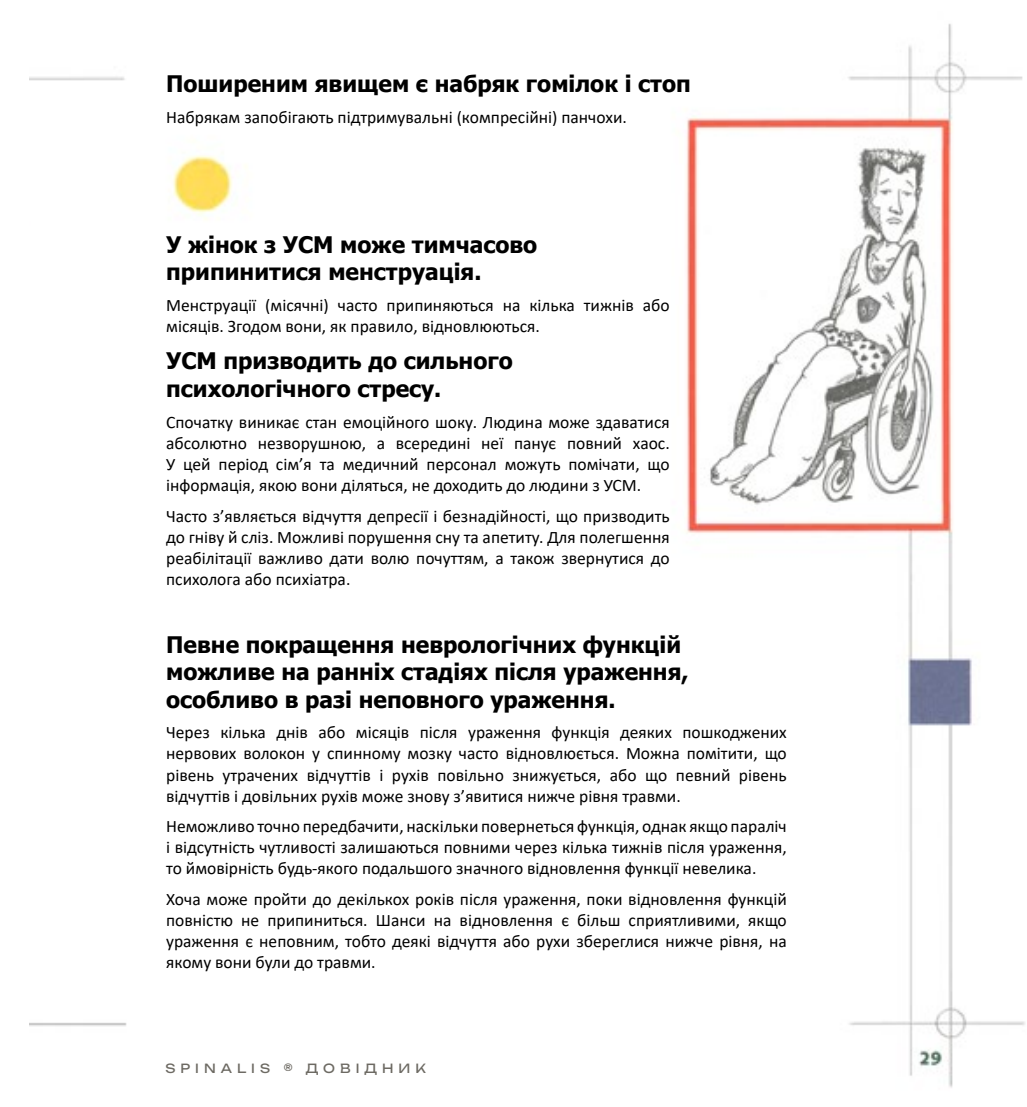
<style>
.page{position:relative;width:1027px;height:1107px;background:#fff}
.page>*{position:absolute;margin:0;border:0;box-sizing:border-box;transform-origin:0 0}
.t1{font:700 22.75px/27.3px "Tahoma";color:#000}
.t2{font:17.5px/21px "Calibri";color:#000;text-align:justify}
.t3{font:12.6px "Unbounded";letter-spacing:.4em;color:#6d6a63}
</style>
<div class="page">
<img style="left:30px;top:23px;width:995px;height:1065px">
<h1 class="t1" style="left:166px;top:71px;width:526px">Поширеним явищем є набряк гомілок і стоп</h1>
<p class="t2" style="left:166px;top:106px;width:462px">Набрякам запобігають підтримувальні (компресійні) панчохи.</p>
<h1 class="t1" style="left:166px;top:232px;width:373px">У жінок з УСМ може тимчасово припинитися менструація.</h1>
<p class="t2" style="left:166px;top:294px;width:505px">Менструації (місячні) часто припиняються на кілька тижнів або місяців. Згодом вони, як правило, відновлюються.</p>
<h1 class="t1" style="left:166px;top:348px;width:348px">УСМ призводить до сильного психологічного стресу.</h1>
<p class="t2" style="left:166px;top:411px;width:505px">Спочатку виникає стан емоційного шоку. Людина може здаватися абсолютно незворушною, а всередині неї панує повний хаос.<br>У цей період сім’я та медичний персонал можуть помічати, що інформація, якою вони діляться, не доходить до людини з УСМ.</p>
<p class="t2" style="left:166px;top:505px;width:505px">Часто з’являється відчуття депресії і безнадійності, що призводить до гніву й сліз. Можливі порушення сну та апетиту. Для полегшення реабілітації важливо дати волю почуттям, а також звернутися до психолога або психіатра.</p>
<h1 class="t1" style="left:166px;top:631px;width:524px">Певне покращення неврологічних функцій можливе на ранніх стадіях після ураження, особливо в разі неповного ураження.</h1>
<p class="t2" style="left:166px;top:721px;width:622px">Через кілька днів або місяців після ураження функція деяких пошкоджених нервових волокон у спинному мозку часто відновлюється. Можна помітити, що рівень утрачених відчуттів і рухів повільно знижується, або що певний рівень відчуттів і довільних рухів може знову з’явитися нижче рівня травми.</p>
<p class="t2" style="left:166px;top:815px;width:622px">Неможливо точно передбачити, наскільки повернеться функція, однак якщо параліч і відсутність чутливості залишаються повними через кілька тижнів після ураження, то ймовірність будь-якого подальшого значного відновлення функції невелика.</p>
<p class="t2" style="left:166px;top:888px;width:622px">Хоча може пройти до декількох років після ураження, поки відновлення функцій повністю не припиниться. Шанси на відновлення є більш сприятливими, якщо ураження є неповним, тобто деякі відчуття або рухи збереглися нижче рівня, на якому вони були до травми.</p>
<p class="t3" style="left:165px;top:1057px;width:262px">SPINALIS ® ДОВІДНИК</p>
</div>
